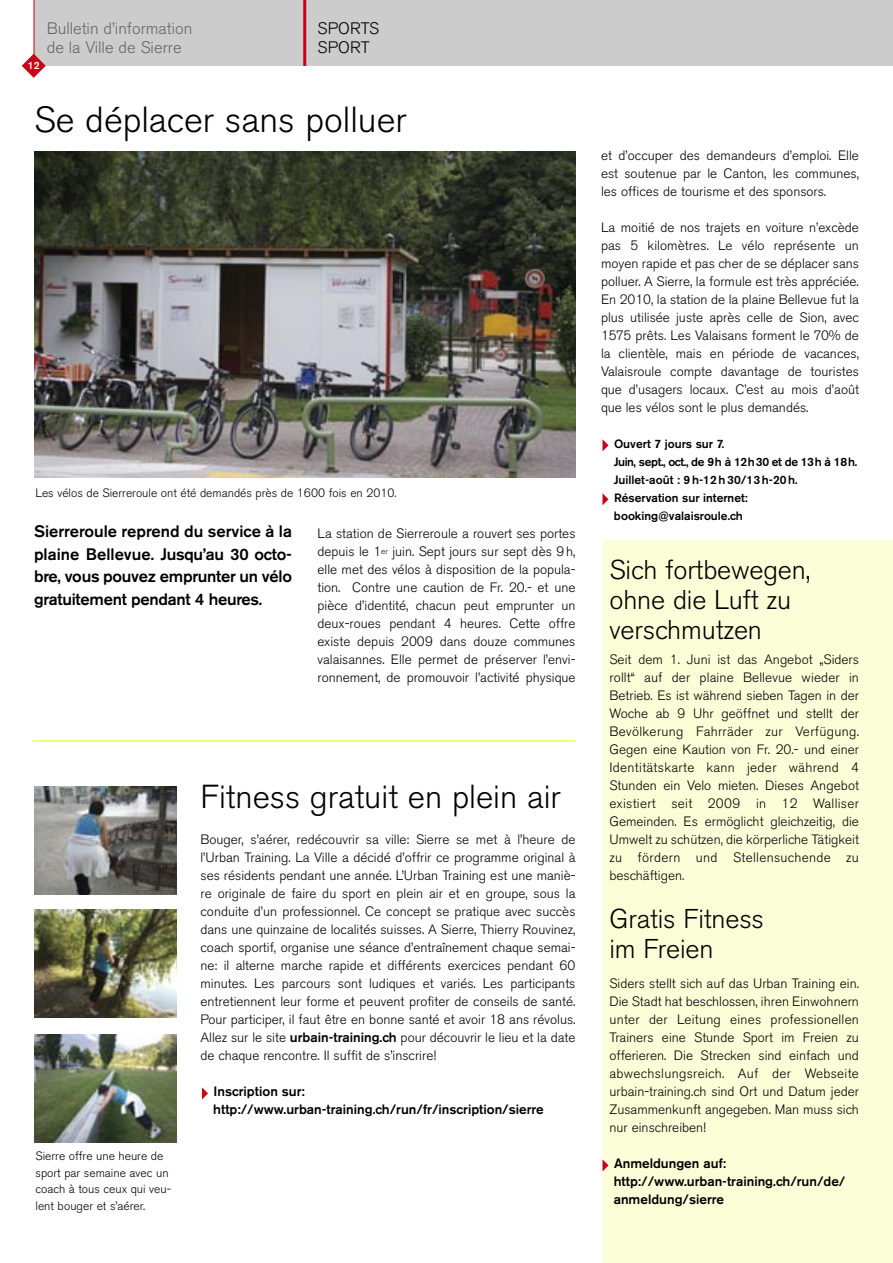
<style>
.page{position:relative;width:893px;height:1263px;background:#fff}
.page>*{position:absolute;margin:0;border:0;box-sizing:border-box;transform-origin:0 0}
.t1{font:300 36px "Akzidenz Grotesk BE";color:#000}
.t2{font:300 33px "Akzidenz Grotesk BE";color:#000}
.t3{font:300 27px/30px "Akzidenz Grotesk BE";letter-spacing:-.005em;color:#000}
.t4{font:500 16.5px/22.5px "Akzidenz Grotesk BE";letter-spacing:-.015em;color:#000;text-align:justify}
.t5{font:300 16.5px/19.5px "Akzidenz Grotesk BE";color:#666}
.t6{font:300 16.5px/19.5px "Akzidenz Grotesk BE";color:#000}
.t7{font:300 13.5px/18px "Akzidenz Grotesk BE";color:#000;text-align:justify}
.t8{font:500 13.5px/18px "Akzidenz Grotesk BE";color:#000}
.t9{font:300 12px/16.5px "Akzidenz Grotesk BE";color:#000}
.t10{font:500 12px/18px "Akzidenz Grotesk BE";color:#000}
.t11{font:500 10.5px "Akzidenz Grotesk BE";color:#fff}
.s1{font-weight:500}
</style>
<div class="page">
<svg style="left:602px;top:439px;width:6px;height:12px"></svg>
<svg style="left:602px;top:493px;width:6px;height:12px"></svg>
<div style="left:34px;top:0;width:859px;height:66px;background:#ccc"></div>
<hr style="left:303px;top:0;width:3px;height:66px;background:#ca0016">
<svg style="left:22px;top:54px;width:24px;height:24px"></svg>
<hr style="left:34px;top:0;width:1px;height:66px;background:#ca0016">
<div style="left:604px;top:541px;width:289px;height:722px;background:#fbffd7"></div>
<img style="left:34px;top:787px;width:143px;height:107px">
<img style="left:34px;top:910px;width:143px;height:108px">
<img style="left:34px;top:1034px;width:143px;height:108px">
<svg style="left:602px;top:1159px;width:6px;height:12px"></svg>
<svg style="left:202px;top:1087px;width:6px;height:12px"></svg>
<img style="left:34px;top:152px;width:541px;height:325px">
<hr style="left:33px;top:740px;width:542px;height:2px;background:#ebff38">
<p class="t5" style="left:47px;top:20px;width:147px">Bulletin d’information de la Ville de Sierre</p>
<p class="t6" style="left:317px;top:20px;width:63px">SPORTS<br>SPORT</p>
<p class="t11" style="left:28px;top:62px;width:13px">12</p>
<h1 class="t1" style="left:34px;top:106px;width:374px">Se déplacer sans polluer</h1>
<p class="t9" style="left:36px;top:486px;width:362px">Les vélos de Sierreroule ont été demandés près de 1600 fois en 2010.</p>
<p class="t4" style="left:34px;top:522px;width:259px">Sierreroule reprend du service à la plaine Bellevue. Jusqu’au 30 octo&shy;bre, vous pouvez emprunter un vélo gratuitement pendant 4 heures.</p>
<p class="t7" style="left:317px;top:526px;width:259px">La station de Sierreroule a rouvert ses portes depuis le 1<sup>er</sup> juin. Sept jours sur sept dès 9 h, elle met des vélos à disposition de la popula&shy;tion. Contre une caution de Fr. 20.- et une pièce d’identité, chacun peut emprunter un deux-roues pendant 4 heures. Cette offre existe depuis 2009 dans douze communes valaisannes. Elle permet de préserver l’envi&shy;ronnement, de promouvoir l’activité physique</p>
<p class="t9" style="left:36px;top:1149px;width:137px">Sierre offre une heure de sport par semaine avec un coach à tous ceux qui veu&shy;lent bouger et s’aérer.</p>
<h2 class="t2" style="left:200px;top:785px;width:362px">Fitness gratuit en plein air</h2>
<p class="t7" style="left:200px;top:832px;width:377px">Bouger, s’aérer, redécouvrir sa ville: Sierre se met à l’heure de l’Urban Training. La Ville a décidé d’offrir ce programme original à ses résidents pendant une année. L’Urban Training est une maniè&shy;re originale de faire du sport en plein air et en groupe, sous la conduite d’un professionnel. Ce concept se pratique avec succès dans une quinzaine de localités suisses. A Sierre, Thierry Rouvinez, coach sportif, organise une séance d’entraînement chaque semai&shy;ne: il alterne marche rapide et différents exercices pendant 60 minutes. Les parcours sont ludiques et variés. Les participants entretiennent leur forme et peuvent profiter de conseils de santé.<br>Pour participer, il faut être en bonne santé et avoir 18 ans révolus.<br>Allez sur le site <span class="s1">urbain-training.ch</span> pour découvrir le lieu et la date de chaque rencontre. Il suffit de s’inscrire!</p>
<p class="t8" style="left:213px;top:1084px;width:332px">Inscription sur: http://www.urban-training.ch/run/fr/inscription/sierre</p>
<p class="t7" style="left:601px;top:148px;width:259px">et d’occuper des demandeurs d’emploi. Elle est soutenue par le Canton, les communes, les offices de tourisme et des sponsors.</p>
<p class="t7" style="left:601px;top:220px;width:259px">La moitié de nos trajets en voiture n’excède pas 5 kilomètres. Le vélo représente un moyen rapide et pas cher de se déplacer sans polluer. A Sierre, la formule est très appréciée.<br>En 2010, la station de la plaine Bellevue fut la plus utilisée juste après celle de Sion, avec 1575 prêts. Les Valaisans forment le 70% de la clientèle, mais en période de vacances, Valaisroule compte davantage de touristes que d’usagers locaux. C’est au mois d’août que les vélos sont le plus demandés.</p>
<p class="t10" style="left:614px;top:436px;width:245px">Ouvert 7 jours sur 7.<br>Juin, sept., oct., de 9h à 12h30 et de 13h à 18h.<br>Juillet-août : 9 h-12 h 30/13 h-20 h.<br>Réservation sur internet: booking@valaisroule.ch</p>
<h3 class="t3" style="left:609px;top:558px;width:202px">Sich fortbewegen, ohne die Luft zu verschmutzen</h3>
<p class="t7" style="left:609px;top:652px;width:251px">Seit dem 1. Juni ist das Angebot „Siders rollt“ auf der plaine Bellevue wieder in Betrieb. Es ist während sieben Tagen in der Woche ab 9 Uhr geöffnet und stellt der Bevölkerung Fahrräder zur Verfügung.<br>Gegen eine Kaution von Fr. 20.- und einer Identitätskarte kann jeder während 4<br>Stunden ein Velo mieten. Dieses Angebot existiert seit 2009 in 12 Walliser Gemeinden. Es ermöglicht gleichzeitig, die Umwelt zu schützen, die körperliche Tätigkeit zu fördern und Stellensuchende zu beschäftigen.</p>
<h3 class="t3" style="left:609px;top:907px;width:156px">Gratis Fitness im Freien</h3>
<p class="t7" style="left:609px;top:976px;width:251px">Siders stellt sich auf das Urban Training ein.<br>Die Stadt hat beschlossen, ihren Einwohnern unter der Leitung eines professionellen Trainers eine Stunde Sport im Freien zu offerieren. Die Strecken sind einfach und abwechslungsreich. Auf der Webseite urbain-training.ch sind Ort und Datum jeder Zusammenkunft angegeben. Man muss sich nur einschreiben!</p>
<p class="t8" style="left:614px;top:1156px;width:233px">Anmeldungen auf: http://www.urban-training.ch/run/de/ anmeldung/sierre</p>
</div>
